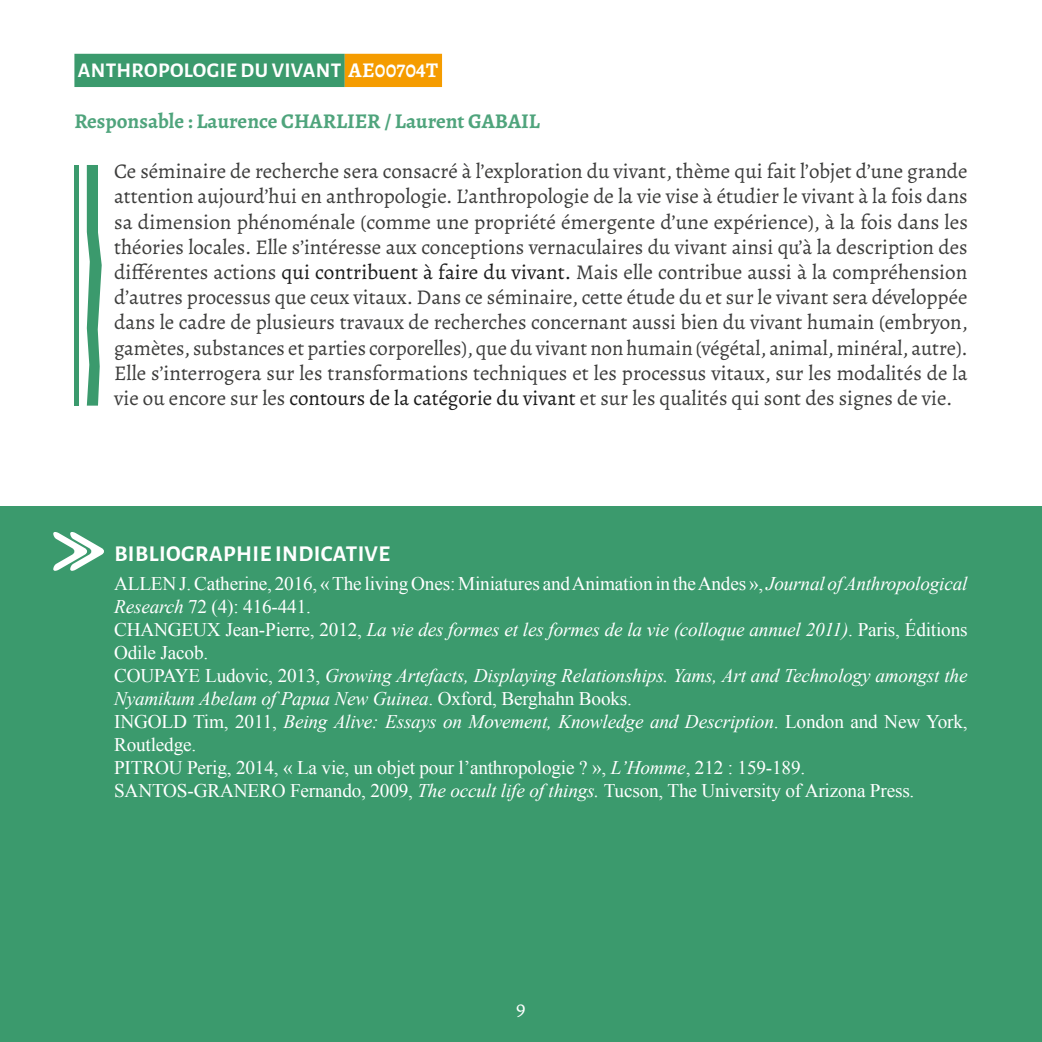
<style>
.page{position:relative;width:1042px;height:1042px;background:#fff}
.page>*{position:absolute;margin:0;border:0;box-sizing:border-box;transform-origin:0 0}
.t1{font:700 22.75px "Alegreya Sans";letter-spacing:.02em;color:#fff}
.t2{font:21px/25.2px "Alegreya";color:#3c3c3b;text-align:justify}
.t3{font:700 21px "Alegreya";color:#4fa47c}
.t4{font:700 21px "Alegreya Sans";letter-spacing:.015em;color:#fff}
.t5{font:21px "Alegreya";color:#fff}
.t6{font:19.25px/23.1px "Times New Roman";letter-spacing:-.01em;color:#fff}
.s1{font-family:"Alegreya"}
.s2{color:#1a1a1a}
.s3{font-style:italic}
</style>
<div class="page">
<div style="left:0;top:506px;width:1042px;height:536px;background:#3b9a6d"></div>
<svg style="left:87px;top:165px;width:15px;height:241px"></svg>
<div style="left:74px;top:165px;width:5px;height:241px;background:#3b9a6d"></div>
<div style="left:74px;top:54px;width:271px;height:33px;background:#3b9a6d"></div>
<div style="left:345px;top:54px;width:97px;height:33px;background:#f59c00"></div>
<svg style="left:53px;top:532px;width:51px;height:39px"></svg>
<p class="t4" style="left:78px;top:55px;width:362px">ANTHROPOLOGIE DU VIVANT <span class="s1">AE00704T</span></p>
<p class="t3" style="left:74px;top:106px;width:467px">Responsable : Laurence CHARLIER / Laurent GABAIL</p>
<p class="t2" style="left:114px;top:159px;width:855px">Ce séminaire de recherche sera consacré à l’exploration du vivant, thème qui fait l’objet d’une grande attention aujourd’hui en anthropologie. L’anthropologie de la vie vise à étudier le vivant à la fois dans sa dimension phénoménale (comme une propriété émergente d’une expérience), à la fois dans les théories locales. Elle s’intéresse aux conceptions vernaculaires du vivant ainsi qu’à la description des différentes actions <span class="s2">qui contribuent à faire du vivant.</span> Mais elle contribue aussi à la compréhension d’autres processus que ceux vitaux. Dans ce séminaire, cette étude du et sur le vivant sera développée dans le cadre de plusieurs travaux de recherches concernant aussi bien du vivant humain (embryon, gamètes, substances et parties corporelles), que du vivant non humain (végétal, animal, minéral, autre).<br>Elle s’interrogera sur les transformations techniques et les processus vitaux, sur les modalités de la vie ou encore sur les <span class="s2">contours de la catégorie du vivant</span> et sur les qualités qui sont des signes de vie.</p>
<p class="t1" style="left:114px;top:537px;width:277px">BIBLIOGRAPHIE INDICATIVE</p>
<p class="t6" style="left:114px;top:571px;width:855px">ALLEN J. Catherine, 2016, «The living Ones: Miniatures and Animation in the Andes », <span class="s3">Journal of Anthropological Research</span> 72 (4): 416-441.<br>CHANGEUX Jean-Pierre, 2012, <span class="s3">La vie des formes et les formes de la vie (colloque annuel 2011)</span>. Paris, Éditions Odile Jacob.<br>COUPAYE Ludovic, 2013, <span class="s3">Growing Artefacts, Displaying Relationships. Yams, Art and Technology amongst the Nyamikum Abelam of Papua New Guinea</span>. Oxford, Berghahn Books.<br>INGOLD Tim, 2011, <span class="s3">Being Alive: Essays on Movement, Knowledge and Description</span>. London and New York, Routledge.<br>PITROU Perig, 2014, « La vie, un objet pour l’anthropologie ? », <span class="s3">L’Homme</span>, 212 : 159-189.<br>SANTOS-GRANERO Fernando, 2009, <span class="s3">The occult life of things.</span> Tucson, The University of Arizona Press.</p>
<p class="t5" style="left:516px;top:994px;width:11px">9</p>
</div>
